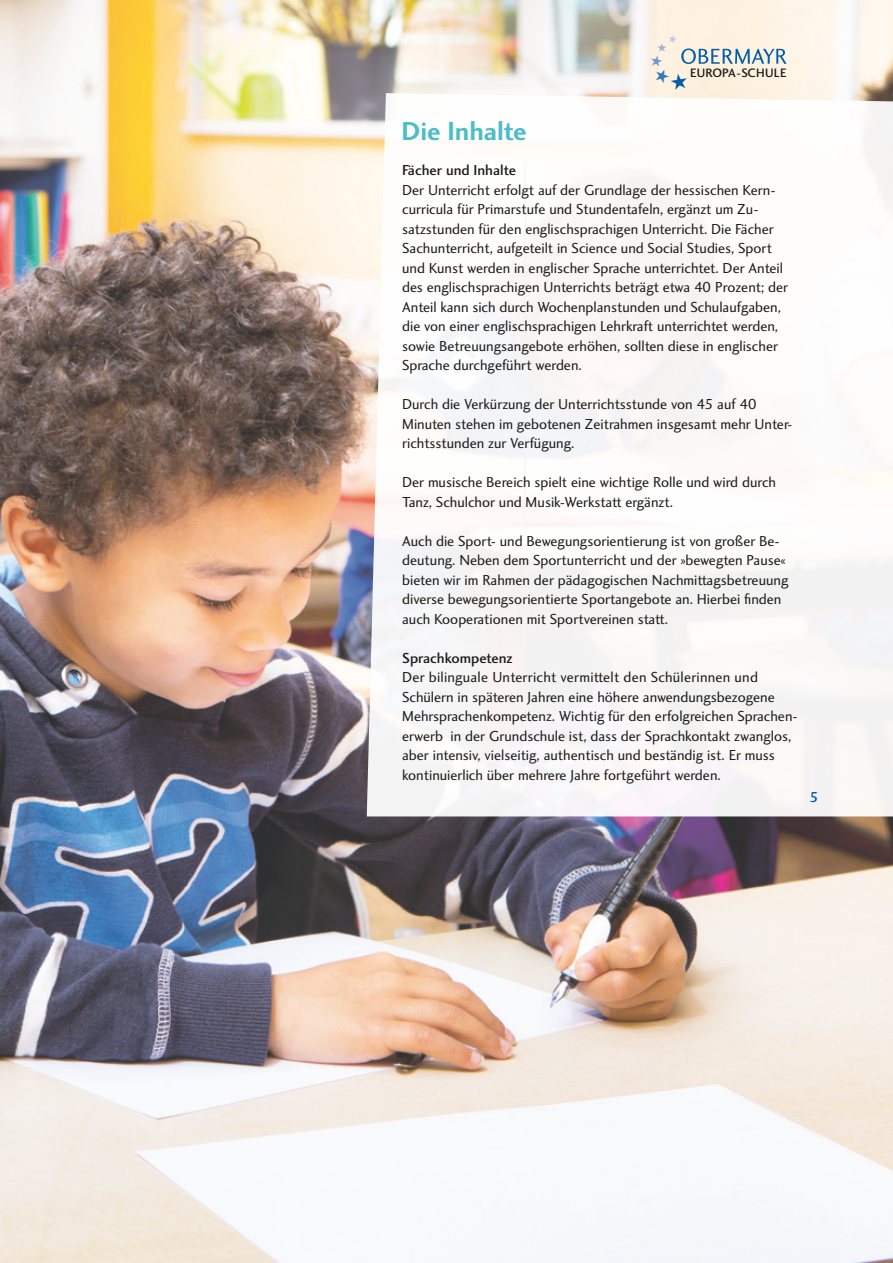
<style>
.page{position:relative;width:893px;height:1263px;background:#fff}
.page>*{position:absolute;margin:0;border:0;box-sizing:border-box;transform-origin:0 0}
.t1{font:700 27px "Charlotte Sans";color:#4fbdc7}
.t2{font:15px/19.5px "Charlotte Sans";color:#1d1d1b}
.t3{font:500 15px "Charlotte Sans";color:#1d1d1b}
.t4{font:500 15px "Charlotte Sans";color:#005da9}
.t5{font:500 12.6px "Charlotte Sans";letter-spacing:.01em;color:#1d1d1b}
</style>
<div class="page">
<img style="left:0;top:0;width:893px;height:1263px">
<svg style="left:367px;top:93px;width:526px;height:723px"></svg>
<svg style="left:651px;top:35px;width:135px;height:57px;background:#ebe6dc"></svg>
<p class="t5" style="left:690px;top:66px;width:98px">EUROPA-SCHULE</p>
<h1 class="t1" style="left:401px;top:116px;width:127px">Die Inhalte</h1>
<p class="t3" style="left:402px;top:162px;width:115px">Fächer und Inhalte</p>
<p class="t2" style="left:402px;top:180px;width:388px">Der Unterricht erfolgt auf der Grundlage der hessischen Kern&shy;curricula für Primarstufe und Stundentafeln, ergänzt um Zu&shy;satzstunden für den englischsprachigen Unterricht. Die Fächer Sachunterricht, aufgeteilt in Science und Social Studies, Sport und Kunst werden in englischer Sprache unterrichtet. Der Anteil des englischsprachigen Unterrichts beträgt etwa 40 Prozent; der Anteil kann sich durch Wochenplanstunden und Schulaufgaben, die von einer englischsprachigen Lehrkraft unterrichtet werden, sowie Betreuungsangebote erhöhen, sollten diese in englischer Sprache durchgeführt werden.</p>
<p class="t2" style="left:402px;top:395px;width:392px">Durch die Verkürzung der Unterrichtsstunde von 45 auf 40<br>Minuten stehen im gebotenen Zeitrahmen insgesamt mehr Unter&shy;richtsstunden zur Verfügung.</p>
<p class="t2" style="left:402px;top:473px;width:375px">Der musische Bereich spielt eine wichtige Rolle und wird durch<br>Tanz, Schulchor und Musik-Werkstatt ergänzt.</p>
<p class="t2" style="left:402px;top:531px;width:388px">Auch die Sport- und Bewegungsorientierung ist von großer Be&shy;deutung. Neben dem Sportunterricht und der »bewegten Pause« bieten wir im Rahmen der pädagogischen Nachmittagsbetreuung diverse bewegungsorientierte Sportangebote an. Hierbei finden auch Kooperationen mit Sportvereinen statt.</p>
<p class="t3" style="left:402px;top:649px;width:112px">Sprachkompetenz</p>
<p class="t2" style="left:402px;top:668px;width:397px">Der bilinguale Unterricht vermittelt den Schülerinnen und Schülern in späteren Jahren eine höhere anwendungsbezogene Mehrsprachenkompetenz. Wichtig für den erfolgreichen Sprachen&shy;erwerb in der Grundschule ist, dass der Sprachkontakt zwanglos, aber intensiv, vielseitig, authentisch und beständig ist. Er muss kontinuierlich über mehrere Jahre fortgeführt werden.</p>
<p class="t4" style="left:809px;top:789px;width:11px">5</p>
</div>
